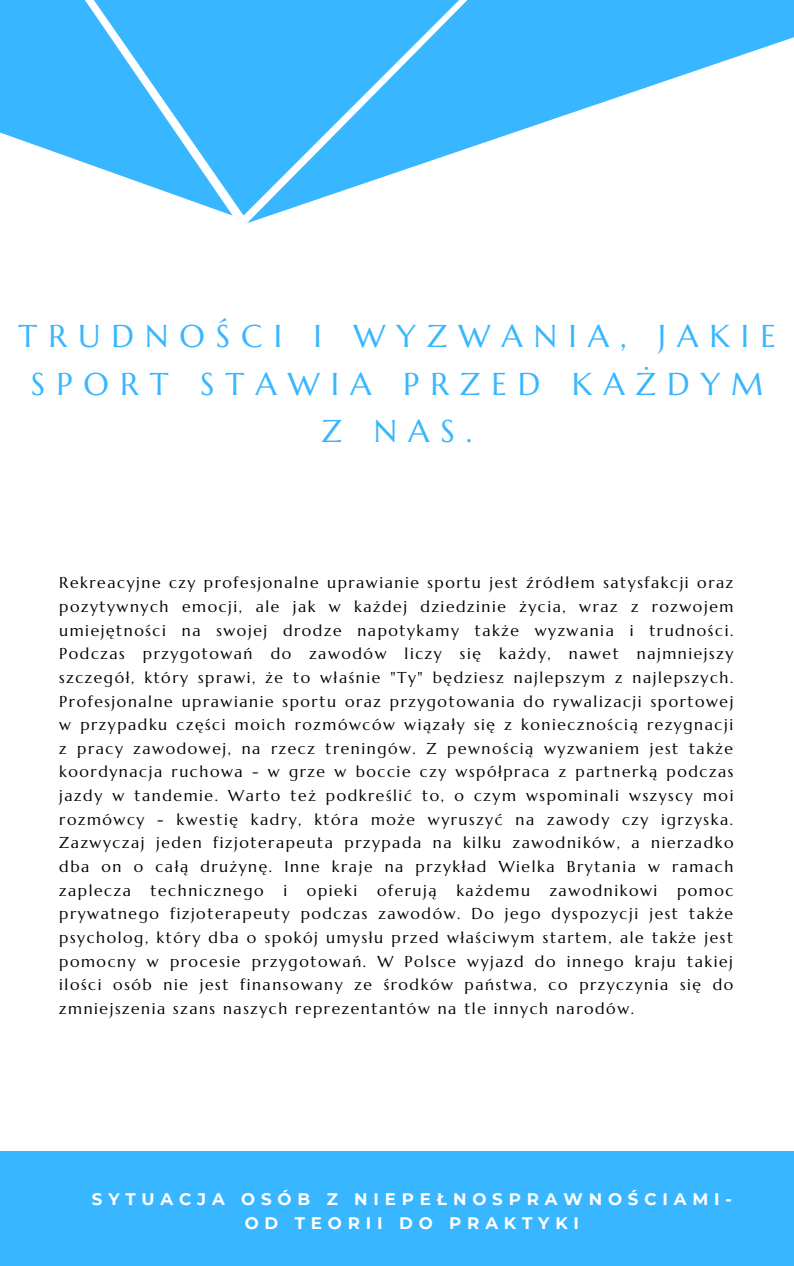
<style>
.page{position:relative;width:794px;height:1266px;background:#fff}
.page>*{position:absolute;margin:0;border:0;box-sizing:border-box;transform-origin:0 0}
.t1{font:31.5px/47.2px "Marcellus";letter-spacing:.35em;color:#38b6ff;text-align:center}
.t2{font:700 16.65px/23.6px "Montserrat";letter-spacing:.35em;color:#fff;text-align:center}
.t3{font:15.75px/23.6px "Marcellus";letter-spacing:.1em;color:#000;text-align:justify}
</style>
<div class="page">
<svg style="left:0;top:0;width:244px;height:216px;fill:#38b6ff"></svg>
<svg style="left:244px;top:0;width:549px;height:224px;fill:#38b6ff"></svg>
<div style="left:0;top:1151px;width:793px;height:115px;background:#38b6ff"></div>
<h1 class="t1" style="left:19px;top:313px;width:758px">TRUDNOŚCI I WYZWANIA, JAKIE<br>SPORT STAWIA PRZED KAŻDYM<br>Z NAS.</h1>
<p class="t3" style="left:59px;top:571px;width:675px">Rekreacyjne czy profesjonalne uprawianie sportu jest źródłem satysfakcji oraz pozytywnych emocji, ale jak w każdej dziedzinie życia, wraz z rozwojem umiejętności na swojej drodze napotykamy także wyzwania i trudności.<br>Podczas przygotowań do zawodów liczy się każdy, nawet najmniejszy szczegół, który sprawi, że to właśnie "Ty" będziesz najlepszym z najlepszych.<br>Profesjonalne uprawianie sportu oraz przygotowania do rywalizacji sportowej w przypadku części moich rozmówców wiązały się z koniecznością rezygnacji z pracy zawodowej, na rzecz treningów. Z pewnością wyzwaniem jest także koordynacja ruchowa - w grze w boccie czy współpraca z partnerką podczas jazdy w tandemie. Warto też podkreślić to, o czym wspominali wszyscy moi rozmówcy - kwestię kadry, która może wyruszyć na zawody czy igrzyska.<br>Zazwyczaj jeden fizjoterapeuta przypada na kilku zawodników, a nierzadko dba on o całą drużynę. Inne kraje na przykład Wielka Brytania w ramach zaplecza technicznego i</p>
<p class="t3" style="left:307px;top:878px;width:52px">opieki</p>
<p class="t3" style="left:377px;top:878px;width:154px">oferują każdemu</p>
<p class="t3" style="left:549px;top:878px;width:109px">zawodnikowi</p>
<p class="t3" style="left:59px;top:878px;width:675px;text-indent:617px">pomoc prywatnego fizjoterapeuty podczas zawodów. Do jego dyspozycji jest także psycholog, który dba o spokój umysłu przed właściwym startem, ale także jest pomocny w procesie przygotowań. W Polsce wyjazd do innego kraju takiej ilości osób nie jest finansowany ze środków państwa, co przyczynia się do zmniejszenia szans naszych reprezentantów na tle innych narodów.</p>
<p class="t2" style="left:92px;top:1187px;width:641px">SYTUACJA OSÓB Z NIEPEŁNOSPRAWNOŚCIAMI-<br>OD TEORII DO PRAKTYKI</p>
</div>
